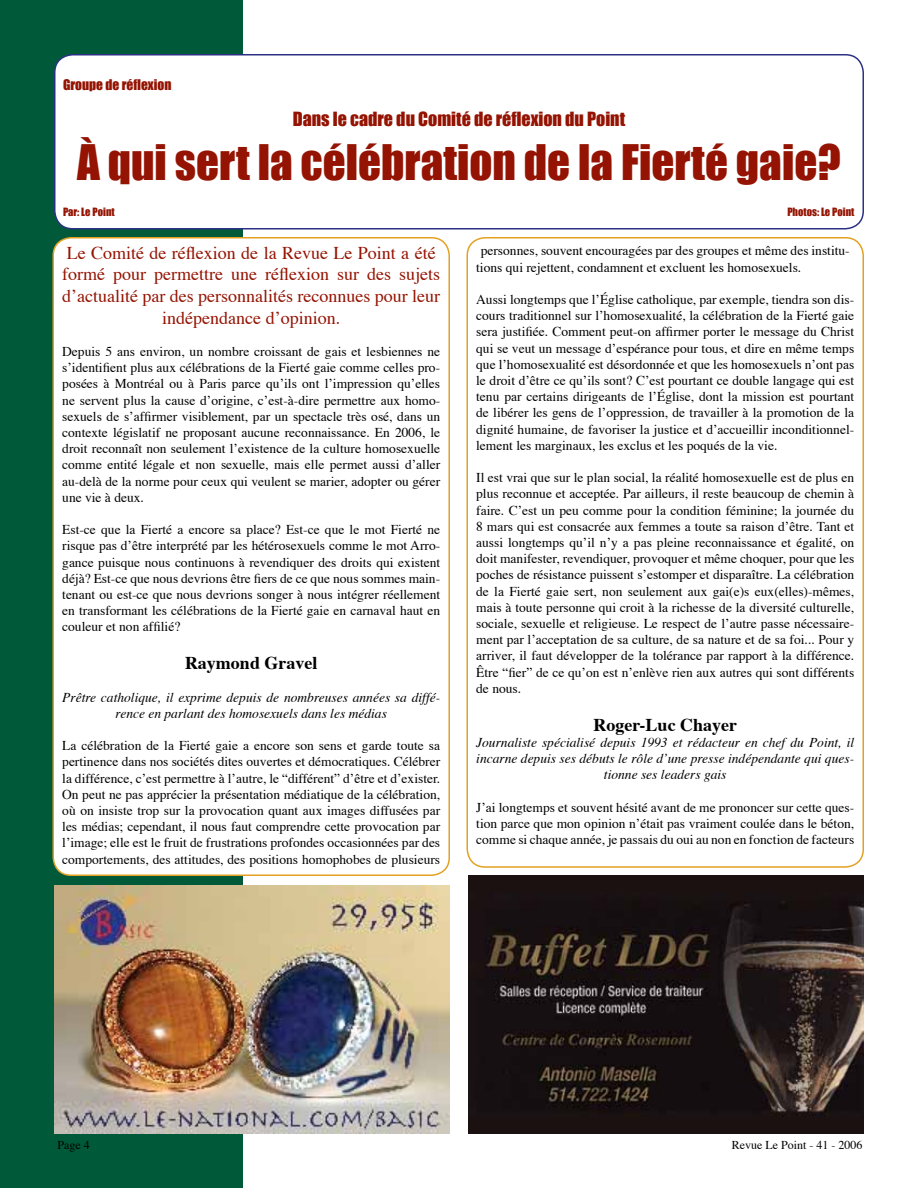
<style>
.page{position:relative;width:918px;height:1188px;background:#fff}
.page>*{position:absolute;margin:0;border:0;box-sizing:border-box;transform-origin:0 0}
.t1{font:45px "Impact";color:#941302}
.t2{font:18px/21.6px "Times";color:#941302;text-align:center}
.t3{font:18px "Impact";color:#941302}
.t4{font:700 18px "Times";color:#000}
.t5{font:13.5px/16.2px "Times";color:#000;text-align:justify}
.t6{font:italic 13.5px/16.2px "Times";color:#000;text-align:center}
.t7{font:13.5px "Impact";color:#941302}
.t8{font:12px "Times";color:#000}
.t9{font:10.5px "Impact";color:#941302}
</style>
<div class="page">
<div style="left:0;top:0;width:243px;height:1188px;background:#005a39"></div>
<img style="left:468px;top:876px;width:396px;height:258px">
<div style="left:55px;top:55px;width:808px;height:174px;background:#fff;border-radius:18px"></div>
<div style="left:54px;top:54px;width:810px;height:176px;border:2px solid #2d3185;border-radius:18px"></div>
<div style="left:53px;top:238px;width:396px;height:637px;background:#fff;border-radius:18px"></div>
<div style="left:52px;top:237px;width:398px;height:639px;border:2px solid #e3a122;border-radius:18px"></div>
<div style="left:466px;top:237px;width:398px;height:631px;border:2px solid #e3a122;border-radius:18px"></div>
<img style="left:54px;top:886px;width:396px;height:248px">
<p class="t7" style="left:63px;top:74px;width:110px">Groupe de réflexion</p>
<h2 class="t3" style="left:293px;top:105px;width:334px">Dans le cadre du Comité de réflexion du Point</h2>
<h1 class="t1" style="left:77px;top:127px;width:765px">À qui sert la célébration de la Fierté gaie?</h1>
<p class="t9" style="left:63px;top:204px;width:53px">Par: Le Point</p>
<p class="t9" style="left:787px;top:204px;width:69px">Photos: Le Point</p>
<h2 class="t2" style="left:62px;top:243px;width:380px">Le Comité de réflexion de la Revue Le Point a été formé pour permettre une réflexion sur des sujets d’actualité par des personnalités reconnues pour leur indépendance d’opinion.</h2>
<p class="t5" style="left:62px;top:344px;width:380px">Depuis 5 ans environ, un nombre croissant de gais et lesbiennes ne s’identifient plus aux célébrations de la Fierté gaie comme celles pro&shy;posées à Montréal ou à Paris parce qu’ils ont l’impression qu’elles ne servent plus la cause d’origine, c’est-à-dire permettre aux homo&shy;sexuels de s’affirmer visiblement, par un spectacle très osé, dans un contexte législatif ne proposant aucune reconnaissance. En 2006, le droit reconnaît non seulement l’existence de la culture homosexuelle comme entité légale et non sexuelle, mais elle permet aussi d’aller au-delà de la norme pour ceux qui veulent se marier, adopter ou gérer une vie à deux.</p>
<p class="t5" style="left:62px;top:522px;width:380px">Est-ce que la Fierté a encore sa place? Est-ce que le mot Fierté ne risque pas d’être interprété par les hétérosexuels comme le mot Arro&shy;gance puisque nous continuons à revendiquer des droits qui existent déjà? Est-ce que nous devrions être fiers de ce que nous sommes main&shy;tenant ou est-ce que nous devrions songer à nous intégrer réellement en transformant les célébrations de la Fierté gaie en carnaval haut en couleur et non affilié?</p>
<h2 class="t4" style="left:185px;top:651px;width:134px">Raymond Gravel</h2>
<p class="t6" style="left:62px;top:690px;width:379px">Prêtre catholique, il exprime depuis de nombreuses années sa diffé&shy;rence en parlant des homosexuels dans les médias</p>
<p class="t5" style="left:62px;top:738px;width:380px">La célébration de la Fierté gaie a encore son sens et garde toute sa pertinence dans nos sociétés dites ouvertes et démocratiques. Célébrer la différence, c’est permettre à l’autre, le “différent” d’être et d’exister.<br>On peut ne pas apprécier la présentation médiatique de la célébration, où on insiste trop sur la provocation quant aux images diffusées par les médias; cependant, il nous faut comprendre cette provocation par l’image; elle est le fruit de frustrations profondes occasionnées par des comportements, des attitudes, des positions homophobes de plusieurs</p>
<p class="t5" style="left:476px;top:244px;width:375px;text-indent:5px">personnes, souvent encouragées par des groupes et même des institu&shy;tions qui rejettent, condamnent et excluent les homosexuels.</p>
<p class="t5" style="left:476px;top:292px;width:380px">Aussi longtemps que l’Église catholique, par exemple, tiendra son dis&shy;cours traditionnel sur l’homosexualité, la célébration de la Fierté gaie sera justifiée. Comment peut-on affirmer porter le message du Christ qui se veut un message d’espérance pour tous, et dire en même temps que l’homosexualité est désordonnée et que les homosexuels n’ont pas le droit d’être ce qu’ils sont? C’est pourtant ce double langage qui est tenu par certains dirigeants de l’Église, dont la mission est pourtant de libérer les gens de l’oppression, de travailler à la promotion de la dignité humaine, de favoriser la justice et d’accueillir inconditionnel&shy;lement les marginaux, les exclus et les poqués de la vie.</p>
<p class="t5" style="left:476px;top:470px;width:380px">Il est vrai que sur le plan social, la réalité homosexuelle est de plus en plus reconnue et acceptée. Par ailleurs, il reste beaucoup de chemin à faire. C’est un peu comme pour la condition féminine; la journée du 8 mars qui est consacrée aux femmes a toute sa raison d’être. Tant et aussi longtemps qu’il n’y a pas pleine reconnaissance et égalité, on doit manifester, revendiquer, provoquer et même choquer, pour que les poches de résistance puissent s’estomper et disparaître. La célébration de la Fierté gaie sert, non seulement aux gai(e)s eux(elles)-mêmes, mais à toute personne qui croit à la richesse de la diversité culturelle, sociale, sexuelle et religieuse. Le respect de l’autre passe nécessaire&shy;ment par l’acceptation de sa culture, de sa nature et de sa foi... Pour y arriver, il faut développer de la tolérance par rapport à la différence.<br>Être “fier” de ce qu’on est n’enlève rien aux autres qui sont différents de nous.</p>
<h2 class="t4" style="left:593px;top:712px;width:145px">Roger-Luc Chayer</h2>
<p class="t6" style="left:476px;top:735px;width:379px">Journaliste spécialisé depuis 1993 et rédacteur en chef du Point, il incarne depuis ses débuts le rôle d’une presse indépendante qui ques&shy;tionne ses leaders gais</p>
<p class="t5" style="left:476px;top:800px;width:380px">J’ai longtemps et souvent hésité avant de me prononcer sur cette ques&shy;tion parce que mon opinion n’était pas vraiment coulée dans le béton, comme si chaque année, je passais du oui au non en fonction de facteurs</p>
<p class="t8" style="left:58px;top:1138px;width:34px">Page 4</p>
<p class="t8" style="left:732px;top:1137px;width:132px">Revue Le Point - 41 - 2006</p>
</div>
